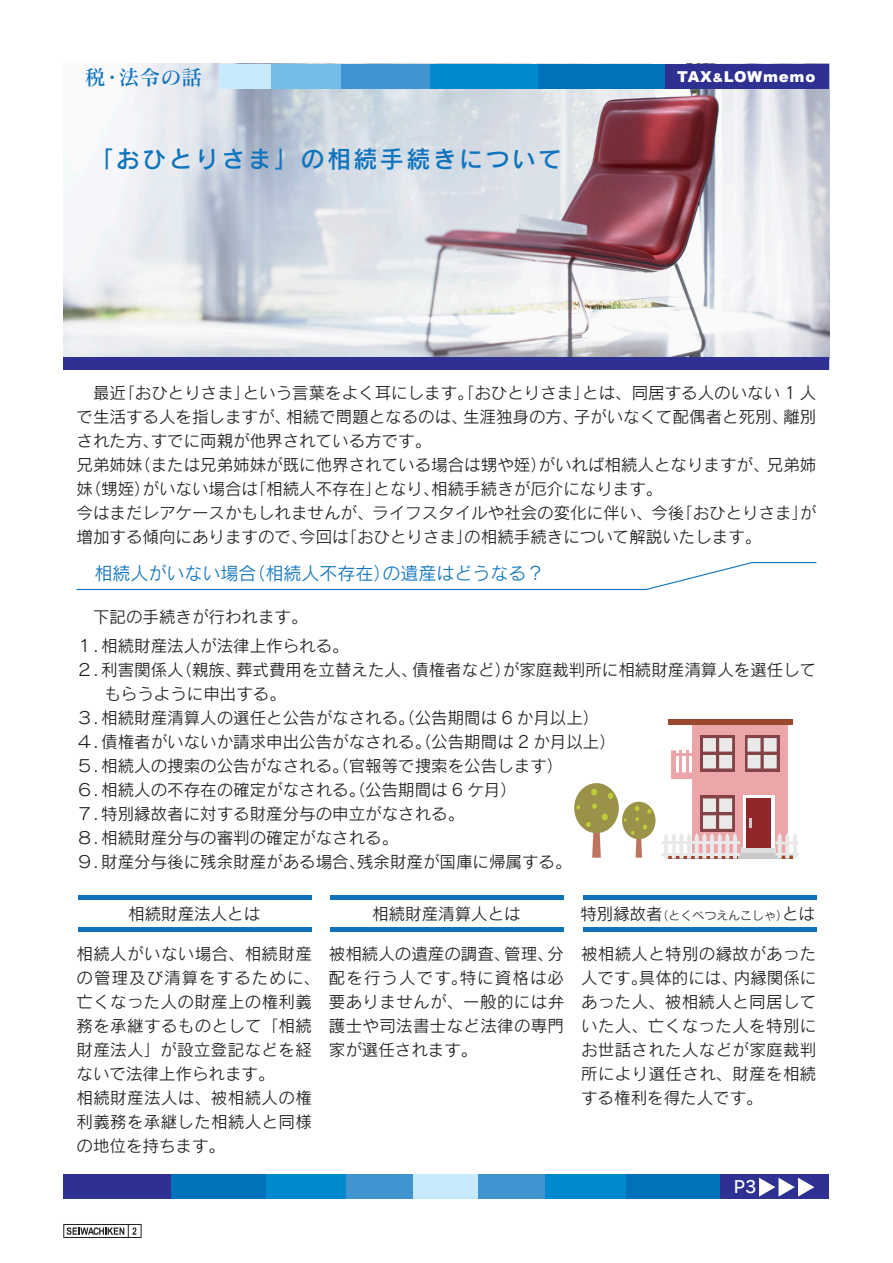
<style>
.page{position:relative;width:893px;height:1263px;background:#fff}
.page>*{position:absolute;margin:0;border:0;box-sizing:border-box;transform-origin:0 0}
.t1{font:24px "Rodin CID DB";letter-spacing:.1em;color:#1074bc}
.t2{font:21px "Matisse CID DB";color:#1074bc}
.t3{font:18px "Rodin CID M";color:#1074bc}
.t4{font:16.5px/24px "Rodin CID M";color:#231f20}
.t5{font:16.5px/24px "Rodin CID M";letter-spacing:.025em;color:#231f20}
.t6{font:16.5px "Rodin CID DB";color:#fff}
.t7{font:900 15px "Arial";letter-spacing:.05em;color:#fff}
.t8{font:12px "Rodin CID M";letter-spacing:-.005em;color:#231f20}
.s1{font-size:12px}
.s2{font-size:16.5px}
</style>
<div class="page">
<div style="left:64px;top:1224px;width:77px;height:14px;border:1px solid #231f20"></div>
<svg style="left:67px;top:1224px;width:69px;height:14px"></svg>
<img style="left:64px;top:64px;width:765px;height:293px">
<div style="left:720px;top:1174px;width:109px;height:25px;background:#2e3092"></div>
<div style="left:625px;top:1174px;width:95px;height:25px;background:#0072bc"></div>
<div style="left:545px;top:1174px;width:81px;height:25px;background:#0089cf"></div>
<div style="left:63px;top:1174px;width:109px;height:25px;background:#2e3092"></div>
<div style="left:172px;top:1174px;width:94px;height:25px;background:#0072bc"></div>
<div style="left:266px;top:1174px;width:81px;height:25px;background:#0089cf"></div>
<div style="left:406px;top:1174px;width:78px;height:25px;background:#c6eafa"></div>
<div style="left:347px;top:1174px;width:66px;height:25px;background:#4194d0"></div>
<div style="left:479px;top:1174px;width:66px;height:25px;background:#4194d0"></div>
<svg style="left:759px;top:1178px;width:55px;height:18px"></svg>
<div style="left:664px;top:64px;width:165px;height:24px;background:#2e3092"></div>
<div style="left:537px;top:64px;width:128px;height:24px;background:#0072bc"></div>
<div style="left:430px;top:64px;width:108px;height:24px;background:#0089cf"></div>
<div style="left:340px;top:64px;width:90px;height:24px;background:#4194d0"></div>
<div style="left:270px;top:64px;width:70px;height:24px;background:#73bde9"></div>
<div style="left:219px;top:64px;width:52px;height:24px;background:#c6eafa"></div>
<svg style="left:76px;top:562px;width:741px;height:29px"></svg>
<div style="left:64px;top:357px;width:765px;height:13px;background:#2e3092"></div>
<div style="left:78px;top:927px;width:234px;height:5px;background:#1074bc"></div>
<div style="left:78px;top:895px;width:234px;height:5px;background:#1074bc"></div>
<div style="left:330px;top:927px;width:234px;height:5px;background:#1074bc"></div>
<div style="left:330px;top:895px;width:234px;height:5px;background:#1074bc"></div>
<div style="left:583px;top:927px;width:233px;height:5px;background:#1074bc"></div>
<div style="left:583px;top:895px;width:233px;height:5px;background:#1074bc"></div>
<div style="left:692px;top:721px;width:96px;height:137px;background:#eca6a9"></div>
<div style="left:742px;top:847px;width:34px;height:6px;background:#dcdede"></div>
<div style="left:739px;top:853px;width:40px;height:5px;background:#c8c9ca"></div>
<div style="left:743px;top:794px;width:32px;height:53px;background:#fff"></div>
<div style="left:747px;top:798px;width:24px;height:49px;background:#91272a"></div>
<svg style="left:749px;top:818px;width:2px;height:10px"></svg>
<svg style="left:700px;top:735px;width:35px;height:36px"></svg>
<div style="left:700px;top:795px;width:35px;height:37px;background:#844347"></div>
<div style="left:745px;top:735px;width:34px;height:36px;background:#844347"></div>
<svg style="left:747px;top:738px;width:30px;height:30px"></svg>
<svg style="left:775px;top:833px;width:23px;height:25px"></svg>
<svg style="left:664px;top:798px;width:73px;height:60px"></svg>
<hr style="left:662px;top:853px;width:77px;height:2px;background:#e9e9e9">
<hr style="left:662px;top:842px;width:77px;height:2px;background:#e9e9e9">
<div style="left:669px;top:719px;width:124px;height:6px;background:#9a472e"></div>
<svg style="left:671px;top:738px;width:61px;height:41px"></svg>
<hr style="left:674px;top:753px;width:22px;height:3px;background:#eca6a9">
<hr style="left:680px;top:750px;width:2px;height:26px;background:#eca6a9">
<hr style="left:686px;top:750px;width:2px;height:26px;background:#eca6a9">
<div style="left:574px;top:783px;width:45px;height:50px;background:#999248;border-radius:50%"></div>
<svg style="left:591px;top:789px;width:6px;height:6px"></svg>
<svg style="left:608px;top:793px;width:5px;height:6px"></svg>
<svg style="left:592px;top:804px;width:5px;height:5px"></svg>
<div style="left:602px;top:813px;width:6px;height:7px;background:#bfcd38;border-radius:50%"></div>
<svg style="left:576px;top:805px;width:4px;height:4px"></svg>
<svg style="left:586px;top:822px;width:15px;height:36px"></svg>
<div style="left:622px;top:802px;width:33px;height:37px;background:#999248;border-radius:50%"></div>
<svg style="left:624px;top:806px;width:27px;height:52px"></svg>
<p class="t2" style="left:85px;top:64px;width:119px">税・法令の話</p>
<p class="t7" style="left:677px;top:66px;width:140px">TAX<span class="s1">&amp;</span>LOWmemo</p>
<p class="t1" style="left:90px;top:143px;width:474px">「おひとりさま」の相続手続きについて</p>
<p class="t4" style="left:77px;top:380px;width:741px">　最近「おひとりさま」という言葉をよく耳にします。「おひとりさま」とは、同居する人のいない 1 人で生活する人を指しますが、相続で問題となるのは、生涯独身の方、子がいなくて配偶者と死別、離別された方、すでに両親が他界されている方です。<br>兄弟姉妹（または兄弟姉妹が既に他界されている場合は甥や姪）がいれば相続人となりますが、兄弟姉妹（甥姪）がいない場合は「相続人不存在」となり、相続手続きが厄介になります。<br>今はまだレアケースかもしれませんが、ライフスタイルや社会の変化に伴い、今後「おひとりさま」が増加する傾向にありますので、今回は「おひとりさま」の相続手続きについて解説いたします。</p>
<p class="t3" style="left:77px;top:562px;width:470px">　相続人がいない場合（相続人不存在）の遺産はどうなる？</p>
<p class="t4" style="left:77px;top:605px;width:232px">　下記の手続きが行われます。</p>
<p class="t4" style="left:77px;top:633px;width:741px">１．相続財産法人が法律上作られる。<br>２．利害関係人（親族、葬式費用を立替えた人、債権者など）が家庭裁判所に相続財産清算人を選任して　 もらうように申出する。<br>３．相続財産清算人の選任と公告がなされる。（公告期間は 6 か月以上）<br>４．債権者がいないか請求申出公告がなされる。（公告期間は 2 か月以上）<br>５．相続人の捜索の公告がなされる。（官報等で捜索を公告します）<br>６．相続人の不存在の確定がなされる。（公告期間は 6 ケ月）<br>７．特別縁故者に対する財産分与の申立がなされる。<br>８．相続財産分与の審判の確定がなされる。<br>９．財産分与後に残余財産がある場合、残余財産が国庫に帰属する。</p>
<p class="t4" style="left:128px;top:902px;width:133px">相続財産法人とは</p>
<p class="t5" style="left:77px;top:942px;width:245px">相続人がいない場合、相続財産の管理及び清算をするために、亡くなった人の財産上の権利義務を承継するものとして「相続財産法人」が設立登記などを経ないで法律上作られます。<br>相続財産法人は、被相続人の権利義務を承継した相続人と同様の地位を持ちます。</p>
<p class="t4" style="left:372px;top:902px;width:150px">相続財産清算人とは</p>
<p class="t4" style="left:329px;top:942px;width:237px;text-align:justify">被相続人の遺産の調査、管理、分配を行う人です。特に資格は必要ありませんが、一般的には弁護士や司法書士など法律の専門家が選任されます。</p>
<p class="t8" style="left:580px;top:908px;width:236px"><span class="s2">特別縁故者</span>（とくべつえんこしゃ）<span class="s2">とは</span></p>
<p class="t4" style="left:581px;top:942px;width:237px;text-align:justify">被相続人と特別の縁故があった人です。具体的には、内縁関係にあった人、被相続人と同居していた人、亡くなった人を特別にお世話された人などが家庭裁判所により選任され、財産を相続する権利を得た人です。</p>
<p class="t6" style="left:734px;top:1176px;width:24px">P3</p>
</div>
